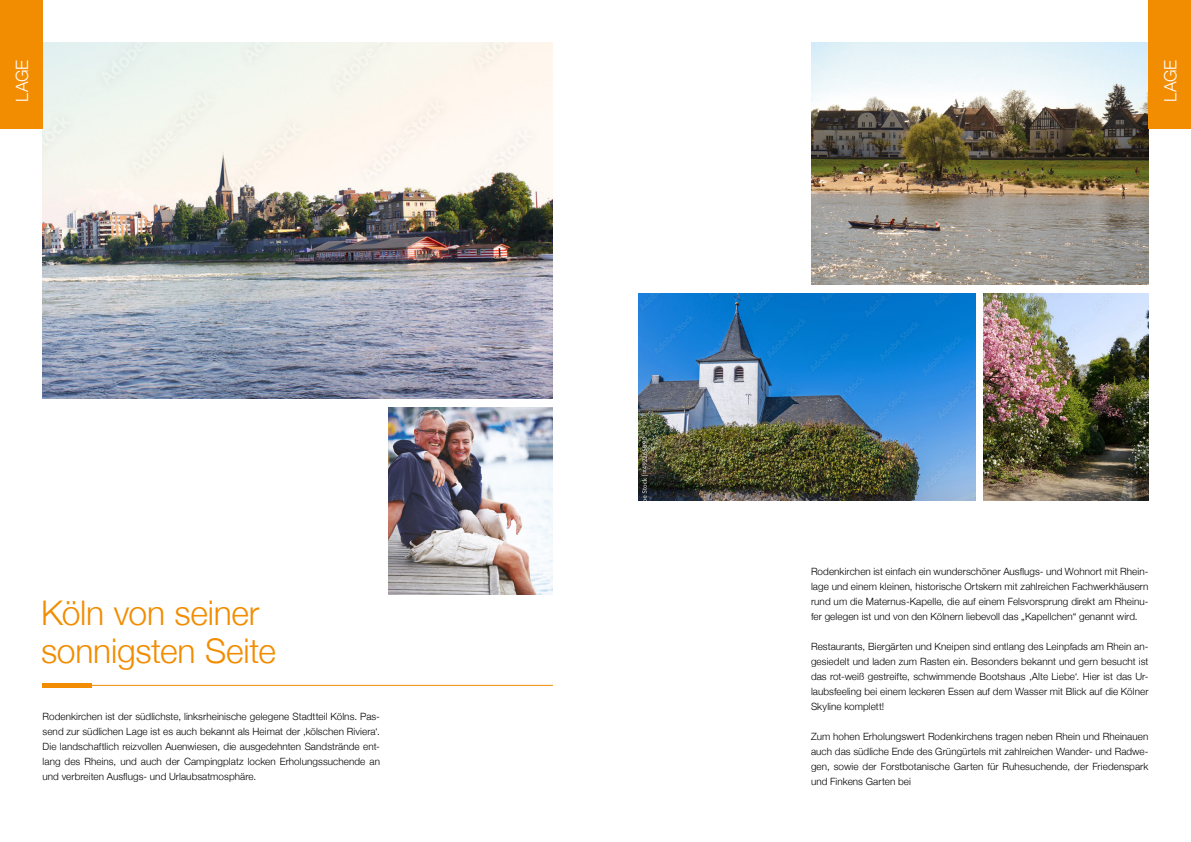
<style>
.page{position:relative;width:1191px;height:842px;background:#fff}
.page>*{position:absolute;margin:0;border:0;box-sizing:border-box;transform-origin:0 0}
.t1{font:300 34px/38px "Helvetica Neue";letter-spacing:-.01em;color:#f28c00}
.t2{font:300 17px "Helvetica Neue";letter-spacing:-.005em;color:#fff}
.t3{font:300 10px/15px "Helvetica Neue";letter-spacing:.01em;color:#000;text-align:justify}
</style>
<div class="page">
<hr style="left:45px;top:685px;width:508px;height:1px;background:#f28c00">
<div style="left:43px;top:683px;width:49px;height:5px;background:#f28c00"></div>
<img style="left:43px;top:43px;width:510px;height:356px">
<img style="left:811px;top:43px;width:337px;height:242px">
<img style="left:388px;top:407px;width:165px;height:187px">
<img style="left:638px;top:293px;width:337px;height:208px">
<img style="left:984px;top:293px;width:164px;height:208px">
<div style="left:0;top:0;width:43px;height:128px;background:#f28c00"></div>
<div style="left:1148px;top:0;width:43px;height:128px;background:#f28c00"></div>
<h2 class="t2" style="left:8px;top:102px;width:44px;rotate:-90deg">LAGE</h2>
<h2 class="t2" style="left:1156px;top:102px;width:44px;rotate:-90deg">LAGE</h2>
<h1 class="t1" style="left:41px;top:591px;width:236px">Köln von seiner sonnigsten Seite</h1>
<p class="t3" style="left:43px;top:708px;width:339px">Rodenkirchen ist der südlichste, linksrheinische gelegene Stadtteil Kölns. Pas&shy;send zur südlichen Lage ist es auch bekannt als Heimat der ‚kölschen Riviera‘.<br>Die landschaftlich reizvollen Auenwiesen, die ausgedehnten Sandstrände ent&shy;lang des Rheins, und auch der Campingplatz locken Erholungssuchende an und verbreiten Ausflugs- und Urlaubsatmosphäre.</p>
<p class="t3" style="left:811px;top:563px;width:339px">Rodenkirchen ist einfach ein wunderschöner Ausflugs- und Wohnort mit Rhein&shy;lage und einem kleinen, historische Ortskern mit zahlreichen Fachwerkhäusern rund um die Maternus-Kapelle, die auf einem Felsvorsprung direkt am Rheinu&shy;fer gelegen ist und von den Kölnern liebevoll das „Kapellchen“ genannt wird.</p>
<p class="t3" style="left:811px;top:638px;width:339px">Restaurants, Biergärten und Kneipen sind entlang des Leinpfads am Rhein an&shy;gesiedelt und laden zum Rasten ein. Besonders bekannt und gern besucht ist das rot-weiß gestreifte, schwimmende Bootshaus ‚Alte Liebe‘. Hier ist das Ur&shy;laubsfeeling bei einem leckeren Essen auf dem Wasser mit Blick auf die Kölner Skyline komplett!</p>
<p class="t3" style="left:811px;top:728px;width:339px">Zum hohen Erholungswert Rodenkirchens tragen neben Rhein und Rheinauen auch das südliche Ende des Grüngürtels mit zahlreichen Wander- und Radwe&shy;gen, sowie der Forstbotanische Garten für Ruhesuchende, der Friedenspark und Finkens Garten bei</p>
</div>
